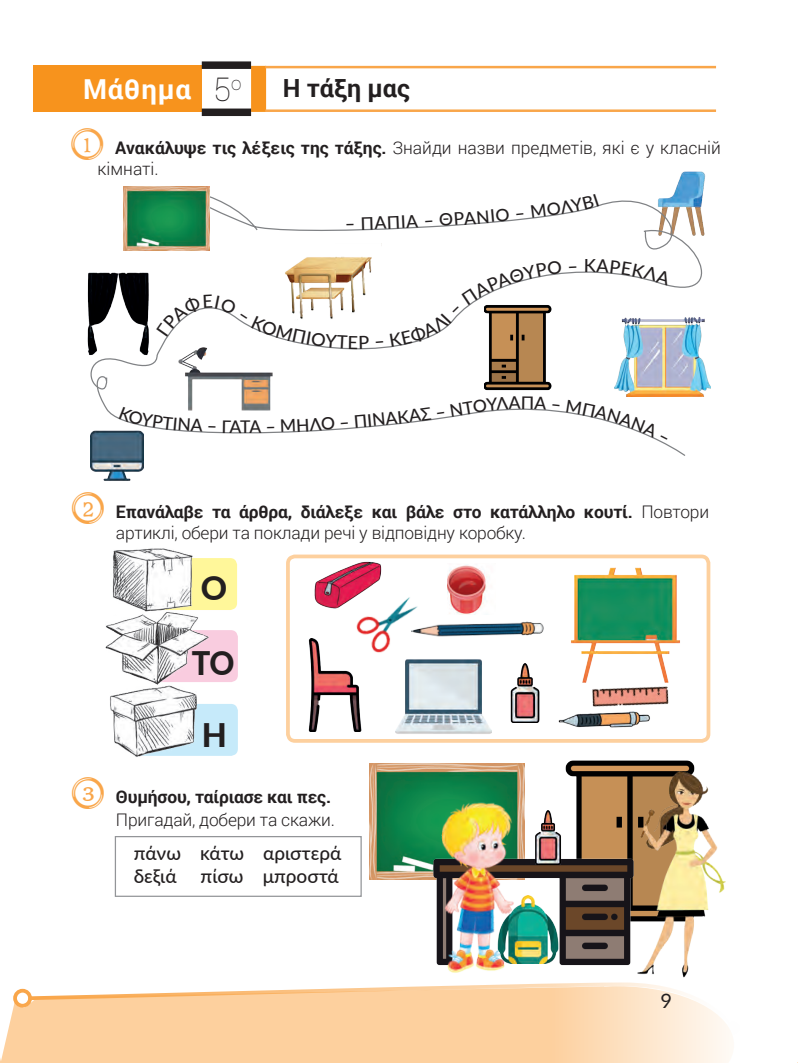
<style>
.page{position:relative;width:798px;height:1063px;background:#fff}
.page>*{position:absolute;margin:0;border:0;box-sizing:border-box;transform-origin:0 0}
.t1{font:42.5px "Type Keys";color:#f9a64a}
.t2{font:800 32.5px "Lato";color:#231f20;scale:.95 1}
.t3{font:800 32.5px "Lato";color:#231f20}
.t4{font:100 32.5px "Roboto";color:#231f20}
.t5{font:700 27.5px "Roboto";letter-spacing:.03em;color:#fff}
.t6{font:700 25px "Roboto";color:#231f20}
.t7{font:20px "Lato";color:#231f20}
.t8{font:500 19px/22.8px "Lato";color:#231f20}
.t9{font:100 19px "Roboto";color:#231f20}
.t10{font:500 18.12px "Lato";color:#231f20}
.t11{font:500 17.5px "Lato";color:#231f20}
.t12{font:300 17.38px/20.9px "Roboto";letter-spacing:-.01em;color:#231f20}
.t13{font:700 17.38px "Roboto";letter-spacing:-.01em;color:#231f20}
.s1{font-weight:700}
</style>
<div class="page">
<img style="left:90px;top:457px;width:54px;height:24px">
<img style="left:681px;top:171px;width:24px;height:50px">
<svg style="left:90px;top:395px;width:596px;height:62px"></svg>
<svg style="left:87px;top:221px;width:624px;height:174px"></svg>
<svg style="left:124px;top:174px;width:564px;height:85px"></svg>
<img style="left:174px;top:349px;width:102px;height:64px">
<img style="left:280px;top:243px;width:101px;height:84px">
<img style="left:484px;top:302px;width:78px;height:89px">
<img style="left:124px;top:186px;width:86px;height:65px">
<img style="left:395px;top:659px;width:96px;height:75px">
<div style="left:286px;top:555px;width:424px;height:188px;border:4px solid #fdd09e;border-radius:7px"></div>
<img style="left:422px;top:621px;width:122px;height:16px">
<img style="left:571px;top:567px;width:109px;height:112px">
<img style="left:582px;top:679px;width:87px;height:28px">
<img style="left:315px;top:559px;width:69px;height:50px">
<img style="left:308px;top:639px;width:54px;height:93px">
<img style="left:447px;top:564px;width:40px;height:51px">
<img style="left:510px;top:664px;width:30px;height:59px">
<img style="left:348px;top:589px;width:74px;height:73px">
<div style="left:115px;top:836px;width:246px;height:61px;border:1px solid #939598"></div>
<div style="left:147px;top:630px;width:91px;height:52px;background:#f9ccdf;border-radius:7px"></div>
<img style="left:106px;top:613px;width:102px;height:70px">
<div style="left:135px;top:704px;width:103px;height:52px;background:#c6eafa;border-radius:7px"></div>
<img style="left:110px;top:683px;width:87px;height:74px">
<div style="left:146px;top:558px;width:91px;height:52px;background:#fff79a;border-radius:7px"></div>
<img style="left:112px;top:548px;width:84px;height:65px">
<img style="left:558px;top:712px;width:92px;height:16px">
<img style="left:369px;top:763px;width:155px;height:117px">
<img style="left:565px;top:760px;width:130px;height:44px">
<img style="left:430px;top:804px;width:191px;height:162px">
<img style="left:540px;top:811px;width:34px;height:53px">
<img style="left:540px;top:896px;width:21px;height:67px">
<img style="left:621px;top:767px;width:105px;height:210px">
<img style="left:438px;top:803px;width:102px;height:170px">
<div style="left:251px;top:66px;width:15px;height:46px;background:#f7931d"></div>
<div style="left:33px;top:66px;width:169px;height:46px;background:#f7931d"></div>
<div style="left:202px;top:61px;width:49px;height:8px;background:#231f20"></div>
<div style="left:202px;top:109px;width:49px;height:7px;background:#231f20"></div>
<div style="left:0;top:988px;width:494px;height:75px;background:#fdd09e"></div>
<svg style="left:26px;top:984px;width:468px;height:48px;background:#fdd4a8"></svg>
<div style="left:13px;top:989px;width:19px;height:19px;border:4px solid #f9a64a;border-radius:50%"></div>
<svg style="left:494px;top:977px;width:236px;height:86px"></svg>
<hr style="left:265px;top:66px;width:450px;height:2px;background:#f9a64a">
<hr style="left:265px;top:109px;width:450px;height:3px;background:#f9a64a">
<svg style="left:119px;top:407px;width:97px;height:25px"></svg>
<svg style="left:223px;top:420px;width:8px;height:13px"></svg>
<svg style="left:249px;top:420px;width:25px;height:13px"></svg>
<svg style="left:281px;top:417px;width:67px;height:15px"></svg>
<svg style="left:355px;top:407px;width:89px;height:21px"></svg>
<svg style="left:450px;top:396px;width:96px;height:21px"></svg>
<svg style="left:552px;top:405px;width:7px;height:2px"></svg>
<svg style="left:566px;top:400px;width:101px;height:40px"></svg>
<svg style="left:156px;top:294px;width:213px;height:55px"></svg>
<svg style="left:389px;top:260px;width:172px;height:87px"></svg>
<svg style="left:569px;top:266px;width:7px;height:2px"></svg>
<svg style="left:596px;top:259px;width:74px;height:26px"></svg>
<svg style="left:346px;top:224px;width:7px;height:2px"></svg>
<svg style="left:362px;top:216px;width:24px;height:14px"></svg>
<svg style="left:439px;top:208px;width:84px;height:18px"></svg>
<svg style="left:531px;top:193px;width:67px;height:25px"></svg>
<h3 class="t5" style="left:83px;top:70px;width:109px">Μάθημα</h3>
<h2 class="t4" style="left:213px;top:67px;width:19px">5</h2>
<h3 class="t6" style="left:283px;top:71px;width:128px">Η τάξη μας</h3>
<p class="t9" style="left:231px;top:70px;width:12px">ο</p>
<h1 class="t1" style="left:70px;top:121px;width:36px">1</h1>
<p class="t12" style="left:97px;top:137px;width:624px;text-indent:18px"><span class="s1">Ανακάλυψε τις λέξεις της τάξης.</span> Знайди назви предметів, які є у класній кімнаті.</p>
<p class="t11" style="left:229px;top:414px;width:23px">ΑΤ</p>
<p class="t11" style="left:386px;top:210px;width:48px;rotate:-3deg">ΠΙΑ –</p>
<p class="t10" style="left:583px;top:252px;width:14px">Κ</p>
<h1 class="t1" style="left:71px;top:485px;width:36px">2</h1>
<p class="t12" style="left:116px;top:501px;width:594px"><span class="s1">Επανάλαβε τα άρθρα, διάλεξε και βάλε στο κατάλληλο κουτί.</span> Повтори артиклі, обери та поклади речі у відповідну коробку.</p>
<h2 class="t3" style="left:201px;top:564px;width:28px">Ο</h2>
<h2 class="t2" style="left:192px;top:639px;width:46px">TO</h2>
<h2 class="t3" style="left:202px;top:711px;width:27px">H</h2>
<h1 class="t1" style="left:71px;top:770px;width:36px">3</h1>
<p class="t13" style="left:116px;top:785px;width:216px">Θυμήσου, ταίριασε και πες.</p>
<p class="t12" style="left:116px;top:809px;width:220px">Пригадай, добери та скажи.</p>
<p class="t8" style="left:134px;top:841px;width:209px">πάνω κάτω αριστερά δεξιά</p>
<p class="t8" style="left:200px;top:864px;width:140px">πίσω μπροστά</p>
<p class="t7" style="left:660px;top:986px;width:13px">9</p>
</div>
